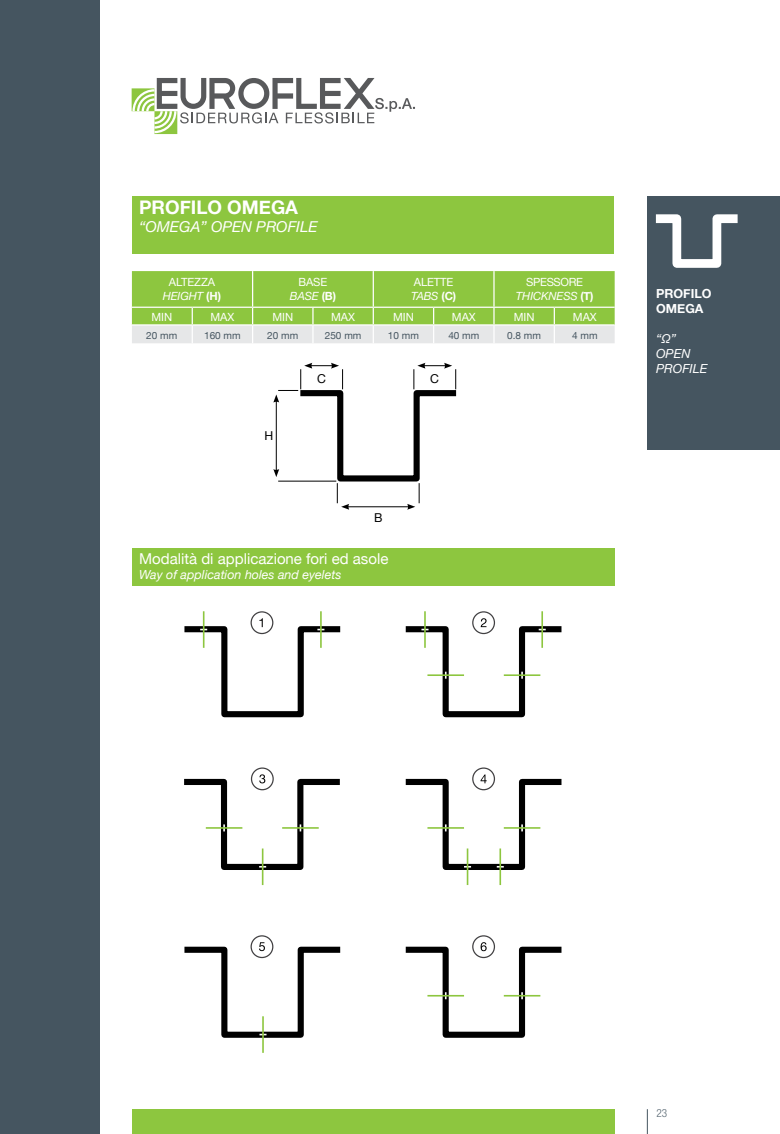
<style>
.page{position:relative;width:780px;height:1134px;background:#fff}
.page>*{position:absolute;margin:0;border:0;box-sizing:border-box;transform-origin:0 0}
.t1{font:700 18.75px "Helvetica Neue";color:#fff}
.t2{font:15px "Helvetica Neue";color:#fff}
.t3{font:italic 15px "Helvetica Neue";color:#fff}
.t4{font:italic 12.5px/15px "Helvetica Neue";color:#fff}
.t5{font:700 12.5px/15px "Helvetica Neue";color:#fff}
.t6{font:12.25px "Helvetica Neue";color:#000}
.t7{font:11.25px/13.5px "Helvetica Neue";color:#fff;text-align:center}
.t8{font:italic 11.25px/13.5px "Helvetica Neue";letter-spacing:-.01em;color:#fff;text-align:center}
.t9{font:300 condensed 11.25px "Helvetica Neue LT Std";color:#556570}
.t10{font:10px "Helvetica Neue";color:#455560}
.s1{font-style:italic}
.s2{font-weight:700}
.s3{font-style:normal}
.s4{font-weight:700;font-style:normal}
</style>
<div class="page">
<svg style="left:647px;top:1109px;width:1px;height:25px"></svg>
<div style="left:647px;top:197px;width:133px;height:253px;background:#455560"></div>
<div style="left:0;top:0;width:99px;height:1134px;background:#455560"></div>
<svg style="left:655px;top:214px;width:83px;height:54px"></svg>
<div style="left:132px;top:196px;width:481px;height:57px;background:#8dc63f"></div>
<svg style="left:132px;top:271px;width:482px;height:72px;background:#a4cf6b"></svg>
<hr style="left:132px;top:307px;width:60px;height:1px;background:#fff">
<hr style="left:192px;top:307px;width:60px;height:1px;background:#fff">
<hr style="left:252px;top:307px;width:61px;height:1px;background:#fff">
<hr style="left:313px;top:307px;width:60px;height:1px;background:#fff">
<hr style="left:373px;top:307px;width:60px;height:1px;background:#fff">
<hr style="left:433px;top:307px;width:61px;height:1px;background:#fff">
<hr style="left:494px;top:307px;width:60px;height:1px;background:#fff">
<hr style="left:554px;top:307px;width:60px;height:1px;background:#fff">
<hr style="left:132px;top:324px;width:60px;height:2px;background:#fff">
<hr style="left:192px;top:324px;width:60px;height:2px;background:#fff">
<hr style="left:252px;top:324px;width:61px;height:2px;background:#fff">
<hr style="left:313px;top:324px;width:60px;height:2px;background:#fff">
<hr style="left:373px;top:324px;width:60px;height:2px;background:#fff">
<hr style="left:433px;top:324px;width:61px;height:2px;background:#fff">
<hr style="left:494px;top:324px;width:60px;height:2px;background:#fff">
<hr style="left:554px;top:324px;width:60px;height:2px;background:#fff">
<svg style="left:273px;top:363px;width:184px;height:147px"></svg>
<svg style="left:132px;top:78px;width:283px;height:56px"></svg>
<hr style="left:262px;top:848px;width:1px;height:37px;background:#8dc63f">
<hr style="left:466px;top:848px;width:2px;height:37px;background:#8dc63f">
<hr style="left:499px;top:848px;width:2px;height:37px;background:#8dc63f">
<hr style="left:262px;top:1016px;width:2px;height:37px;background:#8dc63f">
<hr style="left:203px;top:611px;width:1px;height:37px;background:#8dc63f">
<hr style="left:320px;top:611px;width:2px;height:37px;background:#8dc63f">
<hr style="left:424px;top:611px;width:2px;height:37px;background:#8dc63f">
<hr style="left:541px;top:611px;width:2px;height:37px;background:#8dc63f">
<svg style="left:184px;top:618px;width:157px;height:100px"></svg>
<div style="left:250px;top:611px;width:23px;height:23px;border:1px solid #414042;border-radius:50%"></div>
<svg style="left:184px;top:774px;width:156px;height:99px"></svg>
<div style="left:251px;top:767px;width:23px;height:23px;border:1px solid #414042;border-radius:50%"></div>
<svg style="left:184px;top:942px;width:157px;height:99px"></svg>
<div style="left:250px;top:935px;width:23px;height:23px;border:1px solid #414042;border-radius:50%"></div>
<svg style="left:405px;top:618px;width:157px;height:100px"></svg>
<div style="left:472px;top:611px;width:23px;height:23px;border:1px solid #414042;border-radius:50%"></div>
<svg style="left:405px;top:774px;width:157px;height:99px"></svg>
<div style="left:472px;top:767px;width:23px;height:23px;border:1px solid #414042;border-radius:50%"></div>
<div style="left:472px;top:935px;width:23px;height:23px;border:1px solid #414042;border-radius:50%"></div>
<svg style="left:405px;top:942px;width:157px;height:96px"></svg>
<div style="left:132px;top:1109px;width:482px;height:25px;background:#8dc63f"></div>
<div style="left:132px;top:548px;width:482px;height:37px;background:#8dc63f"></div>
<h1 class="t1" style="left:139px;top:193px;width:161px">PROFILO OMEGA</h1>
<h2 class="t3" style="left:139px;top:216px;width:180px">“OMEGA” OPEN PROFILE</h2>
<p class="t7" style="left:163px;top:276px;width:60px">ALTEZZA<br><span class="s1">HEIGHT</span> <span class="s2">(H)</span></p>
<p class="t7" style="left:290px;top:276px;width:48px">BASE <span class="s1">base</span> <span class="s2">(B)</span></p>
<p class="t7" style="left:411px;top:276px;width:47px;text-align:left">ALETTE<br><span class="s1">TABS</span> <span class="s2">(C)</span></p>
<p class="t8" style="left:516px;top:276px;width:79px"><span class="s3">SPESSORE<br></span>THICKNESS <span class="s4">(T)</span></p>
<p class="t7" style="left:151px;top:311px;width:22px">MIN</p>
<p class="t7" style="left:210px;top:311px;width:25px">MAX</p>
<p class="t7" style="left:272px;top:311px;width:22px">MIN</p>
<p class="t7" style="left:331px;top:311px;width:18px">MAX</p>
<p class="t7" style="left:393px;top:311px;width:22px">MIN</p>
<p class="t7" style="left:452px;top:311px;width:18px">MAX</p>
<p class="t7" style="left:513px;top:311px;width:22px">MIN</p>
<p class="t7" style="left:573px;top:311px;width:18px">MAX</p>
<p class="t10" style="left:146px;top:328px;width:32px">20 MM</p>
<p class="t10" style="left:204px;top:328px;width:38px">160 MM</p>
<p class="t10" style="left:267px;top:328px;width:32px">20 MM</p>
<p class="t10" style="left:325px;top:328px;width:38px">250 MM</p>
<p class="t10" style="left:388px;top:328px;width:32px">10 MM</p>
<p class="t10" style="left:448px;top:328px;width:32px">40 MM</p>
<p class="t10" style="left:507px;top:328px;width:35px">0.8 MM</p>
<p class="t10" style="left:572px;top:328px;width:27px">4 MM</p>
<p class="t6" style="left:264px;top:427px;width:10px">H</p>
<p class="t6" style="left:317px;top:370px;width:10px">C</p>
<p class="t6" style="left:430px;top:370px;width:10px">C</p>
<p class="t6" style="left:374px;top:509px;width:8px">B</p>
<h2 class="t2" style="left:139px;top:548px;width:251px">MODALITÀ DI APPLICAZIONE FORI ED ASOLE</h2>
<p class="t4" style="left:139px;top:568px;width:204px">Way of application holes and eyelets</p>
<p class="t5" style="left:656px;top:286px;width:57px">PROFILO<br>OMEGA</p>
<p class="t4" style="left:656px;top:331px;width:53px">“Ω”<br>OPEN<br>PROFILE</p>
<p class="t9" style="left:656px;top:1107px;width:12px">23</p>
</div>
